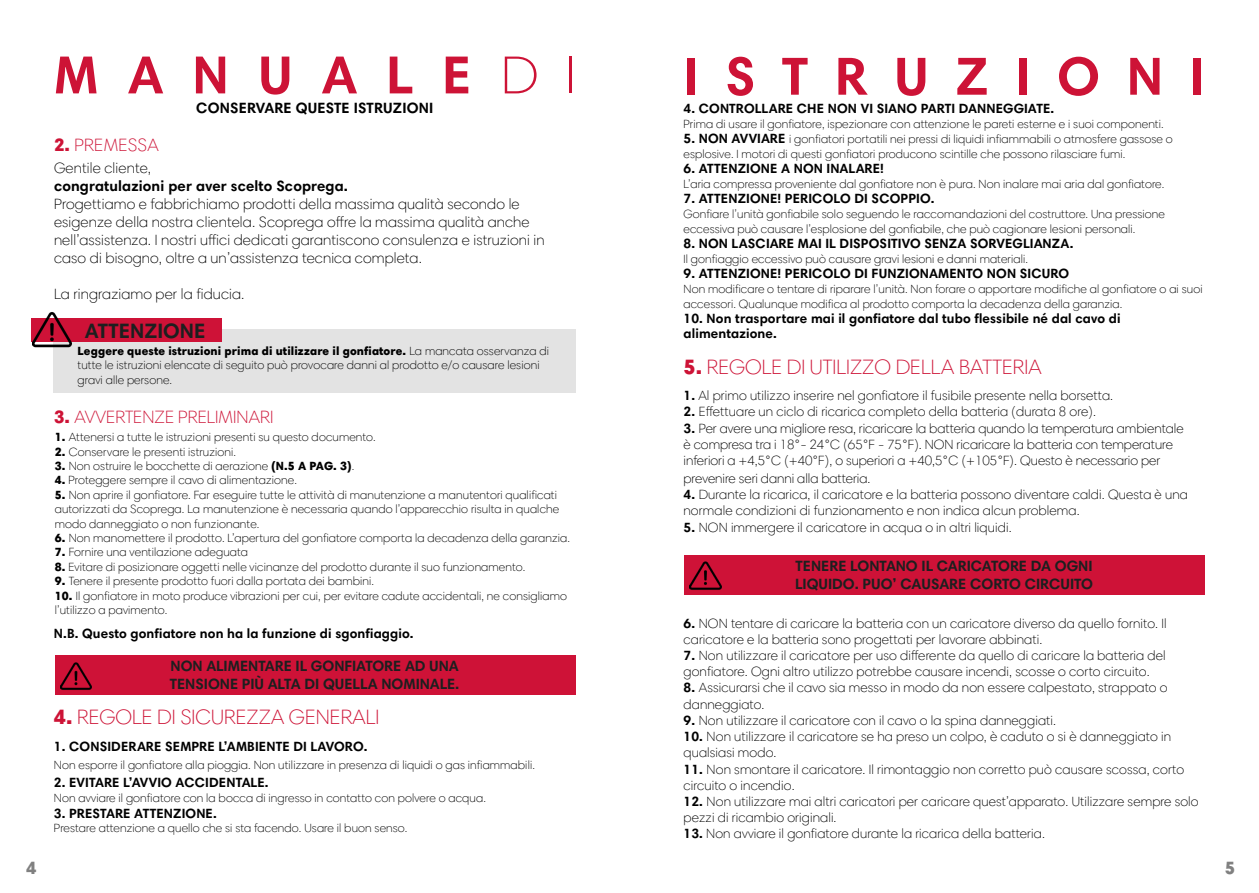
<style>
.page{position:relative;width:1259px;height:893px;background:#fff}
.page>*{position:absolute;margin:0;border:0;box-sizing:border-box;transform-origin:0 0}
.t1{font:700 54px "Harmonia Sans Pro Cyr";letter-spacing:.495em;color:#cd1336}
.t2{font:700 54px "Harmonia Sans Pro Cyr";letter-spacing:.54em;color:#cd1336}
.t3{font:300 21px "Harmonia Sans Pro Cyr";color:#cd1336}
.t4{font:700 21px "Harmonia Sans Pro Cyr";color:#1d1f1f}
.t5{font:300 18px "Harmonia Sans Pro Cyr";color:#cd1336}
.t6{font:900 18px "Harmonia Sans Pro Cyr";color:#000}
.t7{font:300 15px/18px "Harmonia Sans Pro Cyr";letter-spacing:.01em;color:#000}
.t8{font:700 15px/18px "Harmonia Sans Pro Cyr";color:#1d1f1f}
.t9{font:700 15px "Harmonia Sans Pro Cyr";letter-spacing:.01em;color:#000}
.t10{font:300 13.5px/16.2px "Harmonia Sans Pro Cyr";letter-spacing:.01em;color:#000}
.t11{font:700 13.5px/15px "Harmonia Sans Pro Cyr";letter-spacing:.01em;color:#000}
.t12{font:300 12px/14.4px "Harmonia Sans Pro Cyr";letter-spacing:.01em;color:#000}
.s1{font-weight:300}
.s2{font-weight:900}
.s3{font-weight:700;font-size:13.5px}
.s4{font-weight:700}
</style>
<div class="page">
<div style="left:53px;top:329px;width:522px;height:64px;background:#e3e3e3"></div>
<div style="left:31px;top:318px;width:191px;height:24px;background:#ce1237"></div>
<img style="left:32px;top:312px;width:40px;height:36px">
<div style="left:55px;top:655px;width:520px;height:39px;background:#ce1237"></div>
<img style="left:60px;top:662px;width:32px;height:28px">
<div style="left:684px;top:555px;width:521px;height:39px;background:#ce1237"></div>
<img style="left:690px;top:561px;width:31px;height:29px">
<h1 class="t2" style="left:54px;top:41px;width:523px">MANUALE<span class="s1">DI</span></h1>
<h1 class="t1" style="left:683px;top:42px;width:523px">ISTRUZIONI</h1>
<p class="t9" style="left:196px;top:98px;width:238px">CONSERVARE QUESTE ISTRUZIONI</p>
<h3 class="t5" style="left:54px;top:134px;width:106px"><span class="s2">2.</span> PREMESSA</h3>
<p class="t7" style="left:54px;top:159px;width:99px">Gentile cliente,</p>
<p class="t9" style="left:54px;top:176px;width:296px">congratulazioni per aver scelto Scoprega.</p>
<p class="t7" style="left:54px;top:195px;width:492px">Progettiamo e fabbrichiamo prodotti della massima qualità secondo le esigenze della nostra clientela. Scoprega offre la massima qualità anche nell’assistenza. I nostri uffici dedicati garantiscono consulenza e istruzioni in caso di bisogno, oltre a un’assistenza tecnica completa.</p>
<p class="t7" style="left:54px;top:285px;width:192px">La ringraziamo per la fiducia.</p>
<p class="t11" style="left:683px;top:101px;width:372px">4. CONTROLLARE CHE NON VI SIANO PARTI DANNEGGIATE.</p>
<p class="t12" style="left:683px;top:117px;width:482px">Prima di usare il gonfiatore, ispezionare con attenzione le pareti esterne e i suoi componenti.</p>
<p class="t12" style="left:683px;top:131px;width:491px;line-height:15px"><span class="s3">5. NON AVVIARE</span> i gonfiatori portatili nei pressi di liquidi infiammabili o atmosfere gassose o esplosive. I motori di questi gonfiatori producono scintille che possono rilasciare fumi.</p>
<p class="t11" style="left:683px;top:161px;width:202px">6. ATTENZIONE A NON INALARE!</p>
<p class="t12" style="left:683px;top:177px;width:482px">L’aria compressa proveniente dal gonfiatore non è pura. Non inalare mai aria dal gonfiatore.</p>
<p class="t11" style="left:683px;top:191px;width:252px">7. ATTENZIONE! PERICOLO DI SCOPPIO.</p>
<p class="t12" style="left:683px;top:206px;width:483px;line-height:15px">Gonfiare l’unità gonfiabile solo seguendo le raccomandazioni del costruttore. Una pressione eccessiva può causare l’esplosione del gonfiabile, che può cagionare lesioni personali.</p>
<p class="t11" style="left:683px;top:236px;width:391px">8. NON LASCIARE MAI IL DISPOSITIVO SENZA SORVEGLIANZA.</p>
<p class="t12" style="left:683px;top:252px;width:346px">Il gonfiaggio eccessivo può causare gravi lesioni e danni materiali.</p>
<p class="t11" style="left:683px;top:266px;width:387px">9. ATTENZIONE! PERICOLO DI FUNZIONAMENTO NON SICURO</p>
<p class="t12" style="left:683px;top:281px;width:520px;line-height:15px">Non modificare o tentare di riparare l’unità. Non forare o apportare modifiche al gonfiatore o ai suoi accessori. Qualunque modifica al prodotto comporta la decadenza della garanzia.</p>
<p class="t11" style="left:683px;top:311px;width:439px">10. Non trasportare mai il gonfiatore dal tubo flessibile né dal cavo di alimentazione.</p>
<h2 class="t4" style="left:85px;top:317px;width:122px">ATTENZIONE</h2>
<p class="t12" style="left:78px;top:343px;width:473px"><span class="s2">Leggere queste istruzioni prima di utilizzare il gonfiatore.</span> La mancata osservanza di tutte le istruzioni elencate di seguito può provocare danni al prodotto e/o causare lesioni gravi alle persone.</p>
<h3 class="t5" style="left:54px;top:406px;width:221px"><span class="s2">3.</span> AVVERTENZE PRELIMINARI</h3>
<p class="t12" style="left:55px;top:430px;width:323px"><span class="s2">1.</span> Attenersi a tutte le istruzioni presenti su questo documento.</p>
<p class="t12" style="left:55px;top:444px;width:183px"><span class="s2">2.</span> Conservare le presenti istruzioni.</p>
<p class="t12" style="left:55px;top:459px;width:301px"><span class="s2">3.</span> Non ostruire le bocchette di aerazione <span class="s2">(N.5 A PAG. 3)</span>.</p>
<p class="t12" style="left:55px;top:473px;width:244px"><span class="s2">4.</span> Proteggere sempre il cavo di alimentazione.</p>
<p class="t12" style="left:55px;top:487px;width:506px"><span class="s2">5.</span> Non aprire il gonfiatore. Far eseguire tutte le attività di manutenzione a manutentori qualificati autorizzati da Scoprega. La manutenzione è necessaria quando l’apparecchio risulta in qualche modo danneggiato o non funzionante.</p>
<p class="t12" style="left:55px;top:531px;width:517px"><span class="s2">6.</span> Non manomettere il prodotto. L’apertura del gonfiatore comporta la decadenza della garanzia.</p>
<p class="t12" style="left:55px;top:545px;width:195px"><span class="s2">7.</span> Fornire una ventilazione adeguata</p>
<p class="t12" style="left:55px;top:559px;width:472px"><span class="s2">8.</span> Evitare di posizionare oggetti nelle vicinanze del prodotto durante il suo funzionamento.</p>
<p class="t12" style="left:55px;top:574px;width:321px"><span class="s2">9.</span> Tenere il presente prodotto fuori dalla portata dei bambini.</p>
<p class="t12" style="left:55px;top:588px;width:514px"><span class="s2">10.</span> Il gonfiatore in moto produce vibrazioni per cui, per evitare cadute accidentali, ne consigliamo l’utilizzo a pavimento.</p>
<p class="t11" style="left:54px;top:625px;width:361px">N.B. Questo gonfiatore non ha la funzione di sgonfiaggio.</p>
<p class="t8" style="left:170px;top:657px;width:291px">NON ALIMENTARE IL GONFIATORE AD UNA<br>TENSIONE PIÙ ALTA DI QUELLA NOMINALE.</p>
<h2 class="t3" style="left:54px;top:704px;width:327px"><span class="s2">4.</span> REGOLE DI SICUREZZA GENERALI</h2>
<p class="t11" style="left:54px;top:739px;width:315px">1. CONSIDERARE SEMPRE L’AMBIENTE DI LAVORO.</p>
<p class="t12" style="left:54px;top:758px;width:482px">Non esporre il gonfiatore alla pioggia. Non utilizzare in presenza di liquidi o gas infiammabili.</p>
<p class="t11" style="left:54px;top:775px;width:216px">2. EVITARE L’AVVIO ACCIDENTALE.</p>
<p class="t12" style="left:54px;top:790px;width:433px">Non avviare il gonfiatore con la bocca di ingresso in contatto con polvere o acqua.</p>
<p class="t11" style="left:54px;top:805px;width:164px">3. PRESTARE ATTENZIONE.</p>
<p class="t12" style="left:54px;top:821px;width:355px">Prestare attenzione a quello che si sta facendo. Usare il buon senso.</p>
<h2 class="t3" style="left:683px;top:354px;width:360px"><span class="s2">5.</span> REGOLE DI UTILIZZO DELLA BATTERIA</h2>
<p class="t10" style="left:683px;top:387px;width:431px"><span class="s4">1.</span> Al primo utilizzo inserire nel gonfiatore il fusibile presente nella borsetta.</p>
<p class="t10" style="left:683px;top:404px;width:414px"><span class="s4">2.</span> Effettuare un ciclo di ricarica completo della batteria (durata 8 ore).</p>
<p class="t10" style="left:683px;top:420px;width:501px"><span class="s4">3.</span> Per avere una migliore resa, ricaricare la batteria quando la temperatura ambientale è compresa tra i 18°- 24°C (65°F - 75°F). NON ricaricare la batteria con temperature inferiori a +4,5°C (+40°F), o superiori a +40,5°C (+105°F). Questo è necessario per</p>
<p class="t10" style="left:683px;top:470px;width:188px">prevenire seri danni alla batteria.</p>
<p class="t10" style="left:683px;top:486px;width:506px"><span class="s4">4.</span> Durante la ricarica, il caricatore e la batteria possono diventare caldi. Questa è una normale condizioni di funzionamento e non indica alcun problema.</p>
<p class="t10" style="left:683px;top:519px;width:330px"><span class="s4">5.</span> NON immergere il caricatore in acqua o in altri liquidi.</p>
<p class="t8" style="left:795px;top:557px;width:299px">TENERE LONTANO IL CARICATORE DA OGNI<br>LIQUIDO. PUO’ CAUSARE CORTO CIRCUITO</p>
<p class="t10" style="left:683px;top:615px;width:484px"><span class="s4">6.</span> NON tentare di caricare la batteria con un caricatore diverso da quello fornito. Il caricatore e la batteria sono progettati per lavorare abbinati.</p>
<p class="t10" style="left:683px;top:647px;width:484px"><span class="s4">7.</span> Non utilizzare il caricatore per uso differente da quello di caricare la batteria del gonfiatore. Ogni altro utilizzo potrebbe causare incendi, scosse o corto circuito.</p>
<p class="t10" style="left:683px;top:680px;width:485px"><span class="s4">8.</span> Assicurarsi che il cavo sia messo in modo da non essere calpestato, strappato o danneggiato.</p>
<p class="t10" style="left:683px;top:712px;width:374px"><span class="s4">9.</span> Non utilizzare il caricatore con il cavo o la spina danneggiati.</p>
<p class="t10" style="left:683px;top:728px;width:489px"><span class="s4">10.</span> Non utilizzare il caricatore se ha preso un colpo, è caduto o si è danneggiato in qualsiasi modo.</p>
<p class="t10" style="left:683px;top:761px;width:502px"><span class="s4">11.</span> Non smontare il caricatore. Il rimontaggio non corretto può causare scossa, corto circuito o incendio.</p>
<p class="t10" style="left:683px;top:793px;width:517px"><span class="s4">12.</span> Non utilizzare mai altri caricatori per caricare quest’apparato. Utilizzare sempre solo pezzi di ricambio originali.</p>
<p class="t10" style="left:683px;top:826px;width:363px"><span class="s4">13.</span> Non avviare il gonfiatore durante la ricarica della batteria.</p>
<h3 class="t6" style="left:26px;top:856px;width:12px">4</h3>
<h3 class="t6" style="left:1224px;top:856px;width:12px">5</h3>
</div>
